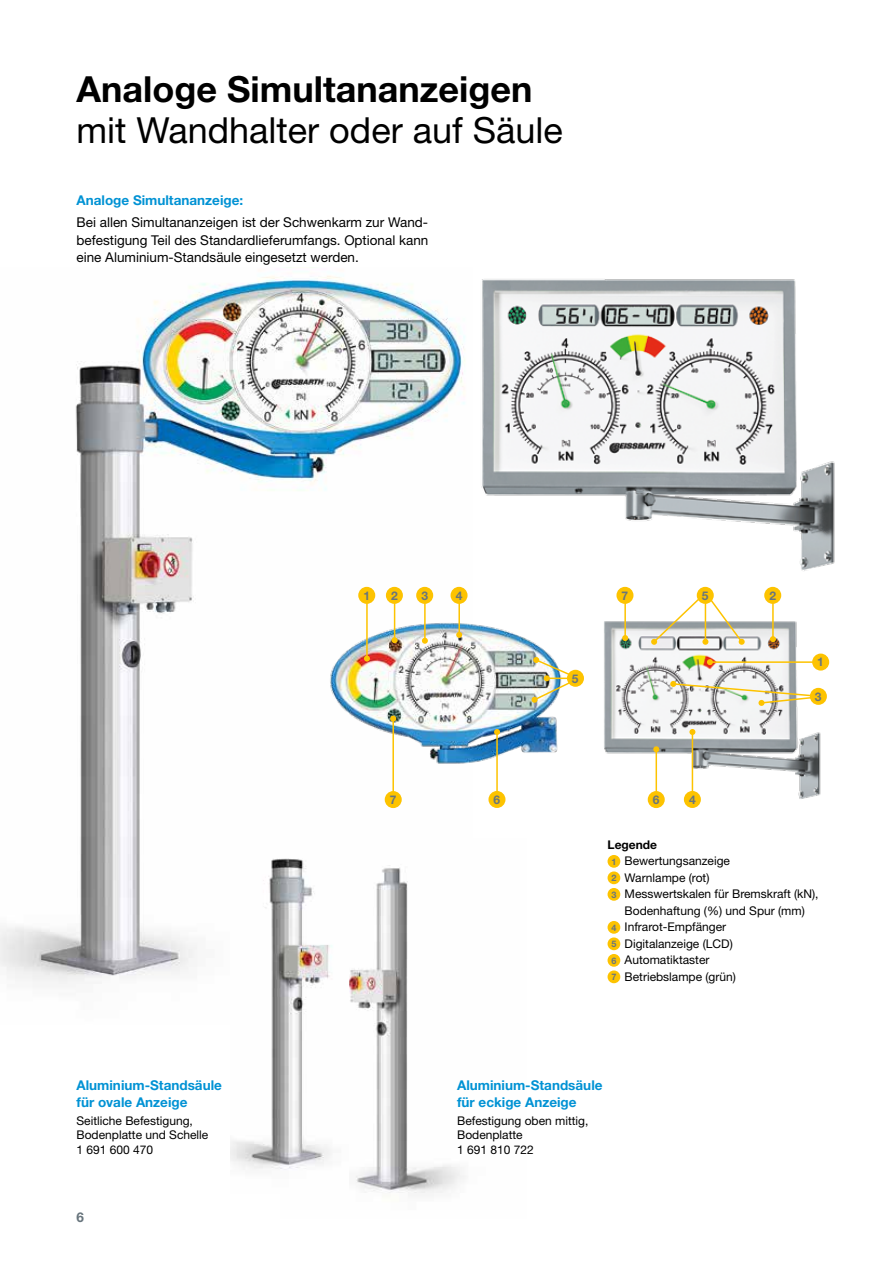
<style>
.page{position:relative;width:893px;height:1263px;background:#fff}
.page>*{position:absolute;margin:0;border:0;box-sizing:border-box;transform-origin:0 0}
.t1{font:36px "Helvetica Neue LT Pro";color:#000}
.t2{font:700 36px "Helvetica Neue LT Pro";color:#000}
.t3{font:13.5px/17.5px "Helvetica Neue LT Pro";color:#000;text-align:justify}
.t4{font:700 13.5px/17.5px "Helvetica Neue LT Pro";color:#0092d4}
.t5{font:700 13.5px "Helvetica Neue LT Pro";color:#68757d}
.t6{font:12px/14.4px "Helvetica Neue LT Pro";color:#000}
.t7{font:700 12px "Helvetica Neue LT Pro";color:#68757d}
.t8{font:700 12px "Helvetica Neue LT Pro";color:#000}
.s1{font-weight:700;font-size:9px;color:#68757d}
</style>
<div class="page">
<img style="left:0;top:276px;width:459px;height:708px">
<img style="left:604px;top:594px;width:224px;height:215px">
<img style="left:459px;top:279px;width:376px;height:315px">
<img style="left:280px;top:838px;width:185px;height:355px">
<img style="left:230px;top:843px;width:119px;height:350px">
<img style="left:311px;top:594px;width:273px;height:198px">
<hr style="left:655px;top:749px;width:2px;height:48px;background:#fdc300">
<svg style="left:653px;top:746px;width:6px;height:6px"></svg>
<div style="left:648px;top:791px;width:17px;height:17px;background:#fdc300;border-radius:50%"></div>
<hr style="left:392px;top:719px;width:2px;height:78px;background:#fdc300">
<svg style="left:390px;top:716px;width:6px;height:6px"></svg>
<div style="left:385px;top:791px;width:17px;height:17px;background:#fdc300;border-radius:50%"></div>
<hr style="left:496px;top:732px;width:2px;height:64px;background:#fdc300">
<svg style="left:494px;top:729px;width:6px;height:6px"></svg>
<div style="left:488px;top:791px;width:17px;height:17px;background:#fdc300;border-radius:50%"></div>
<hr style="left:624px;top:592px;width:2px;height:46px;background:#fdc300">
<svg style="left:622px;top:635px;width:6px;height:6px"></svg>
<div style="left:616px;top:587px;width:17px;height:17px;background:#fdc300;border-radius:50%"></div>
<hr style="left:394px;top:592px;width:1px;height:48px;background:#fdc300">
<svg style="left:392px;top:637px;width:6px;height:6px"></svg>
<div style="left:386px;top:587px;width:17px;height:17px;background:#fdc300;border-radius:50%"></div>
<hr style="left:424px;top:592px;width:2px;height:49px;background:#fdc300">
<svg style="left:422px;top:638px;width:6px;height:6px"></svg>
<div style="left:416px;top:587px;width:17px;height:17px;background:#fdc300;border-radius:50%"></div>
<hr style="left:458px;top:592px;width:2px;height:43px;background:#fdc300">
<svg style="left:456px;top:632px;width:6px;height:6px"></svg>
<div style="left:450px;top:587px;width:18px;height:17px;background:#fdc300;border-radius:50%"></div>
<hr style="left:366px;top:592px;width:2px;height:67px;background:#fdc300">
<svg style="left:364px;top:656px;width:6px;height:6px"></svg>
<div style="left:358px;top:587px;width:17px;height:17px;background:#fdc300;border-radius:50%"></div>
<hr style="left:772px;top:592px;width:2px;height:47px;background:#fdc300">
<svg style="left:770px;top:636px;width:6px;height:6px"></svg>
<div style="left:764px;top:587px;width:17px;height:17px;background:#fdc300;border-radius:50%"></div>
<hr style="left:692px;top:732px;width:1px;height:64px;background:#fdc300">
<svg style="left:689px;top:729px;width:6px;height:6px"></svg>
<div style="left:684px;top:791px;width:17px;height:17px;background:#fdc300;border-radius:50%"></div>
<div style="left:608px;top:855px;width:12px;height:13px;background:#fdc300;border-radius:50%"></div>
<div style="left:608px;top:871px;width:12px;height:13px;background:#fdc300;border-radius:50%"></div>
<div style="left:608px;top:888px;width:12px;height:13px;background:#fdc300;border-radius:50%"></div>
<div style="left:608px;top:921px;width:12px;height:13px;background:#fdc300;border-radius:50%"></div>
<div style="left:608px;top:937px;width:12px;height:13px;background:#fdc300;border-radius:50%"></div>
<div style="left:608px;top:954px;width:12px;height:13px;background:#fdc300;border-radius:50%"></div>
<div style="left:608px;top:970px;width:12px;height:13px;background:#fdc300;border-radius:50%"></div>
<svg style="left:651px;top:590px;width:94px;height:55px"></svg>
<div style="left:697px;top:587px;width:17px;height:17px;background:#fdc300;border-radius:50%"></div>
<img style="left:531px;top:657px;width:49px;height:46px">
<div style="left:567px;top:670px;width:17px;height:17px;background:#fdc300;border-radius:50%"></div>
<hr style="left:710px;top:661px;width:114px;height:2px;background:#fdc300">
<svg style="left:707px;top:659px;width:6px;height:6px"></svg>
<div style="left:812px;top:653px;width:17px;height:18px;background:#fdc300;border-radius:50%"></div>
<svg style="left:670px;top:681px;width:153px;height:25px"></svg>
<div style="left:810px;top:688px;width:17px;height:17px;background:#fdc300;border-radius:50%"></div>
<h1 class="t2" style="left:77px;top:67px;width:457px">Analoge Simultananzeigen</h1>
<h1 class="t1" style="left:77px;top:108px;width:488px">mit Wandhalter oder auf Säule</h1>
<p class="t4" style="left:77px;top:191px;width:168px">Analoge Simultananzeige:</p>
<p class="t3" style="left:77px;top:213px;width:353px">Bei allen Simultananzeigen ist der Schwenkarm zur Wand&shy;befestigung Teil des Standardlieferumfangs. Optional kann eine Aluminium-Standsäule eingesetzt werden.</p>
<p class="t7" style="left:363px;top:588px;width:8px">1</p>
<p class="t7" style="left:391px;top:588px;width:8px">2</p>
<p class="t7" style="left:421px;top:588px;width:8px">3</p>
<p class="t7" style="left:456px;top:588px;width:8px">4</p>
<p class="t7" style="left:622px;top:588px;width:8px">7</p>
<p class="t7" style="left:769px;top:588px;width:8px">2</p>
<p class="t7" style="left:702px;top:588px;width:8px">5</p>
<p class="t7" style="left:572px;top:671px;width:8px">5</p>
<p class="t7" style="left:390px;top:792px;width:8px">7</p>
<p class="t7" style="left:494px;top:792px;width:8px">6</p>
<p class="t7" style="left:653px;top:792px;width:8px">6</p>
<p class="t7" style="left:689px;top:792px;width:8px">4</p>
<p class="t7" style="left:817px;top:655px;width:8px">1</p>
<p class="t7" style="left:815px;top:689px;width:8px">3</p>
<p class="t4" style="left:77px;top:1076px;width:147px">Aluminium-Standsäule für ovale Anzeige</p>
<p class="t6" style="left:77px;top:1113px;width:133px">Seitliche Befestigung,<br>Bodenplatte und Schelle<br>1 691 600 470</p>
<p class="t5" style="left:77px;top:1208px;width:9px">6</p>
<p class="t8" style="left:607px;top:837px;width:51px">Legende</p>
<p class="t6" style="left:611px;top:854px;width:120px"><span class="s1">1</span> Bewertungsanzeige</p>
<p class="t6" style="left:611px;top:870px;width:100px"><span class="s1">2</span> Warnlampe (rot)</p>
<p class="t6" style="left:611px;top:887px;width:209px"><span class="s1">3</span> Messwertskalen für Bremskraft (kN),</p>
<p class="t6" style="left:625px;top:903px;width:182px">Bodenhaftung (%) und Spur (mm)</p>
<p class="t6" style="left:611px;top:920px;width:116px"><span class="s1">4</span> Infrarot-Empfänger</p>
<p class="t6" style="left:611px;top:936px;width:123px"><span class="s1">5</span> Digitalanzeige (LCD)</p>
<p class="t6" style="left:611px;top:953px;width:100px"><span class="s1">6</span> Automatiktaster</p>
<p class="t6" style="left:611px;top:969px;width:126px"><span class="s1">7</span> Betriebslampe (grün)</p>
<p class="t4" style="left:457px;top:1076px;width:147px">Aluminium-Standsäule für eckige Anzeige</p>
<p class="t6" style="left:457px;top:1113px;width:133px">Befestigung oben mittig,<br>Bodenplatte<br>1 691 810 722</p>
</div>
